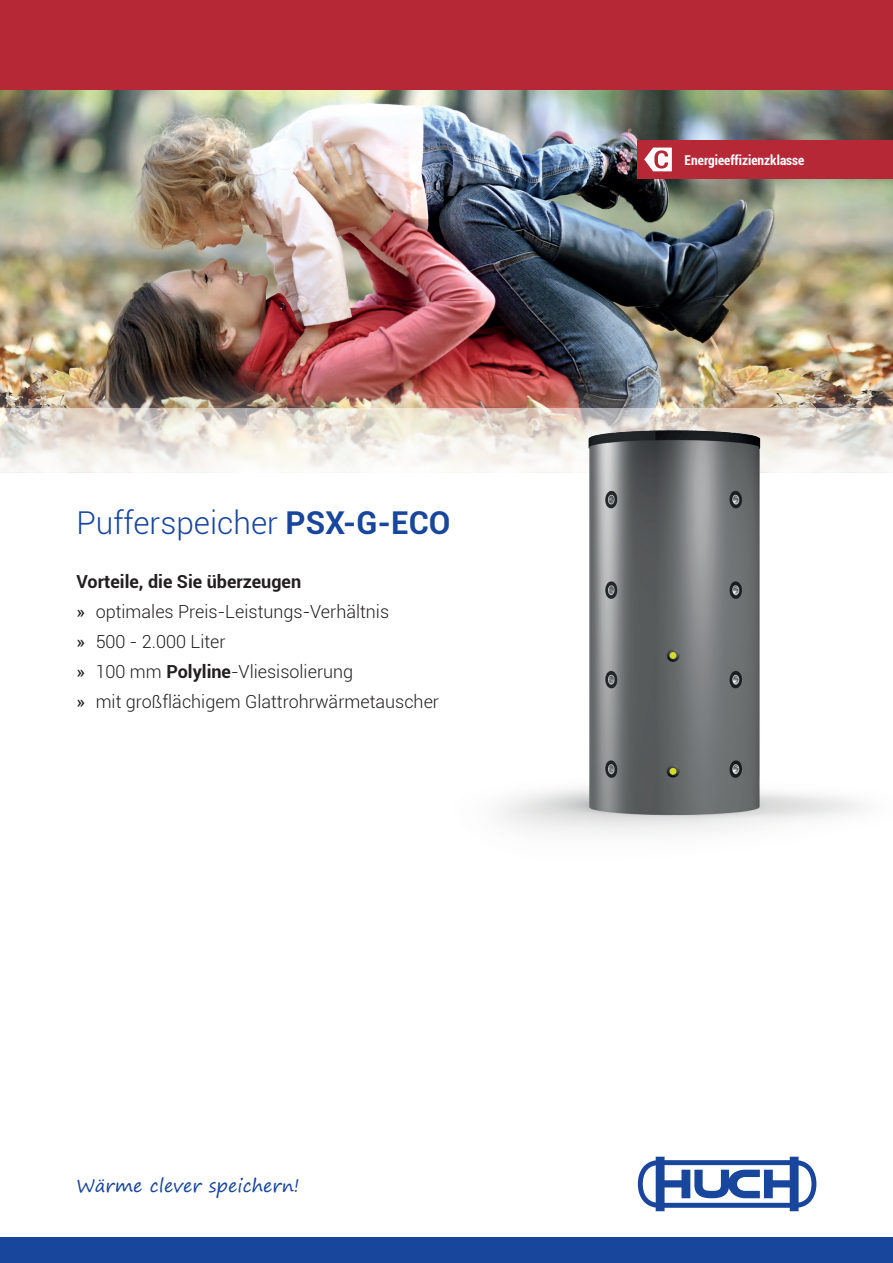
<style>
.page{position:relative;width:893px;height:1263px;background:#fff}
.page>*{position:absolute;margin:0;border:0;box-sizing:border-box;transform-origin:0 0}
.t1{font:300 31.5px "Roboto";color:#18469d}
.t2{font:300 18px/30.2px "Roboto";color:#231f20}
.t3{font:18px "Segoe Print";color:#18469d}
.t4{font:700 condensed 13.5px "Roboto";color:#fff}
.s1{font-weight:700}
.s2{font-weight:400}
</style>
<div class="page">
<img style="left:0;top:89px;width:893px;height:319px">
<svg style="left:0;top:408px;width:366px;height:64px"></svg>
<div style="left:0;top:0;width:893px;height:89px;background:#b72837"></div>
<div style="left:0;top:1237px;width:893px;height:26px;background:#18469d"></div>
<div style="left:638px;top:140px;width:255px;height:39px;background:#b72837"></div>
<svg style="left:644px;top:148px;width:28px;height:23px"></svg>
<img style="left:366px;top:335px;width:527px;height:499px">
<svg style="left:638px;top:1157px;width:178px;height:54px"></svg>
<h1 class="t1" style="left:77px;top:501px;width:375px">Pufferspeicher <span class="s1">PSX-G-ECO</span></h1>
<p class="t2" style="left:77px;top:565px;width:364px"><span class="s1">Vorteile, die Sie überzeugen<br></span><span class="s2">»</span> optimales Preis-Leistungs-Verhältnis<br><span class="s2">»</span> 500 - 2.000 Liter<br><span class="s2">»</span> 100 mm <span class="s1">Polyline</span>-Vliesisolierung<br><span class="s2">»</span> mit großflächigem Glattrohrwärmetauscher</p>
<p class="t3" style="left:77px;top:1169px;width:225px">Wärme clever speichern!</p>
<p class="t4" style="left:685px;top:150px;width:121px">Energieeffizienzklasse</p>
</div>
